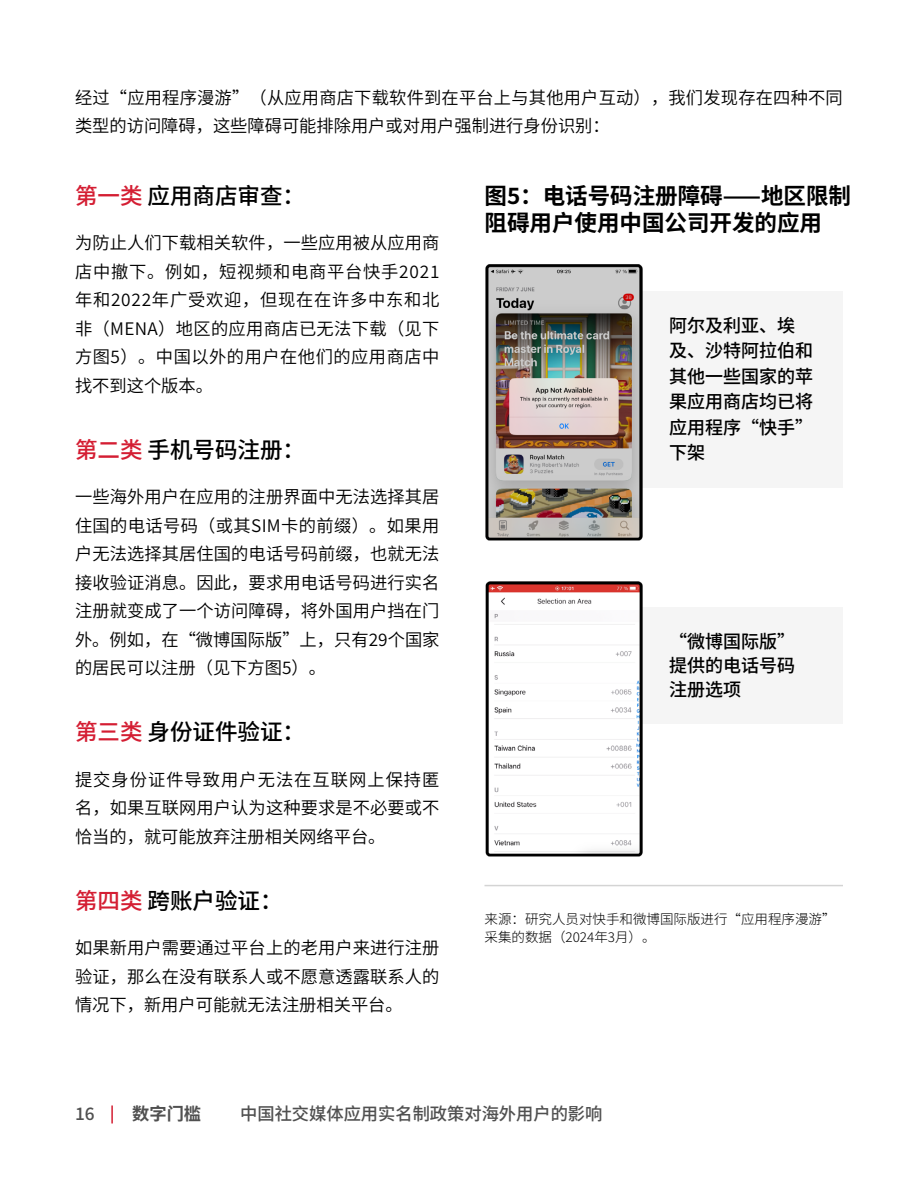
<style>
.page{position:relative;width:918px;height:1188px;background:#fff}
.page>*{position:absolute;margin:0;border:0;box-sizing:border-box;transform-origin:0 0}
.Methodology{font:500 22.5px "Source Han Sans SC";color:#000}
.Figute_Title{font:700 22.5px/27px "Source Han Sans SC";color:#000}
.Figure_Subtitle{font:500 18px/25.5px "Source Han Sans SC";color:#000}
.Body{font:17.25px/28.5px "Source Han Sans SC";letter-spacing:.005em;color:#000;text-align:justify}
.t1{font:500 17.25px "Source Han Sans SC";color:#505050}
.t2{font:700 17.25px "Source Han Sans SC";color:#505050}
.t3{font:300 13.5px/18px "Source Han Sans SC";color:#000}
.s1{color:#d41e33}
</style>
<div class="page">
<div style="left:549px;top:291px;width:294px;height:196px;background:#f5f5f5"></div>
<div style="left:549px;top:608px;width:294px;height:116px;background:#f5f5f5"></div>
<img style="left:485px;top:264px;width:158px;height:277px">
<img style="left:485px;top:581px;width:158px;height:276px">
<hr style="left:485px;top:885px;width:358px;height:1px;background:#d4d4d4">
<svg style="left:111px;top:1105px;width:2px;height:19px"></svg>
<p class="Body" style="left:75px;top:83px;width:769px">经过“应用程序漫游”（从应用商店下载软件到在平台上与其他用户互动），我们发现存在四种不同类型的访问障碍，这些障碍可能排除用户或对用户强制进行身份识别：</p>
<p class="Methodology" style="left:75px;top:184px;width:232px"><span class="s1">第一类</span> 应用商店审查：</p>
<p class="Body" style="left:75px;top:229px;width:366px">为防止人们下载相关软件，一些应用被从应用商店中撤下。例如，短视频和电商平台快手2021年和2022年广受欢迎，但现在在许多中东和北非（MENA）地区的应用商店已无法下载（见下方图5）。中国以外的用户在他们的应用商店中找不到这个版本。</p>
<p class="Methodology" style="left:75px;top:438px;width:232px"><span class="s1">第二类</span> 手机号码注册：</p>
<p class="Body" style="left:75px;top:483px;width:366px">一些海外用户在应用的注册界面中无法选择其居住国的电话号码（或其SIM卡的前缀）。如果用户无法选择其居住国的电话号码前缀，也就无法接收验证消息。因此，要求用电话号码进行实名注册就变成了一个访问障碍，将外国用户挡在门外。例如，在“微博国际版”上，只有29个国家的居民可以注册（见下方图5）。</p>
<p class="Methodology" style="left:75px;top:721px;width:232px"><span class="s1">第三类</span> 身份证件验证：</p>
<p class="Body" style="left:75px;top:765px;width:366px">提交身份证件导致用户无法在互联网上保持匿名，如果互联网用户认为这种要求是不必要或不恰当的，就可能放弃注册相关网络平台。</p>
<p class="Methodology" style="left:75px;top:889px;width:209px"><span class="s1">第四类</span> 跨账户验证：</p>
<p class="Body" style="left:75px;top:934px;width:366px">如果新用户需要通过平台上的老用户来进行注册验证，那么在没有联系人或不愿意透露联系人的情况下，新用户可能就无法注册相关平台。</p>
<p class="Figute_Title" style="left:485px;top:182px;width:368px">图5：电话号码注册障碍——地区限制阻碍用户使用中国公司开发的应用</p>
<p class="Figure_Subtitle" style="left:669px;top:312px;width:145px">阿尔及利亚、埃及、沙特阿拉伯和其他一些国家的苹果应用商店均已将应用程序“快手”下架</p>
<p class="Figure_Subtitle" style="left:669px;top:629px;width:127px;line-height:24px;text-align:justify">“微博国际版”提供的电话号码注册选项</p>
<p class="t3" style="left:485px;top:910px;width:353px">来源：研究人员对快手和微博国际版进行“应用程序漫游”采集的数据（2024年3月）。</p>
<p class="t1" style="left:75px;top:1105px;width:21px">16</p>
<p class="t2" style="left:132px;top:1105px;width:70px">数字门槛</p>
<p class="t1" style="left:240px;top:1105px;width:364px">中国社交媒体应用实名制政策对海外用户的影响</p>
</div>
